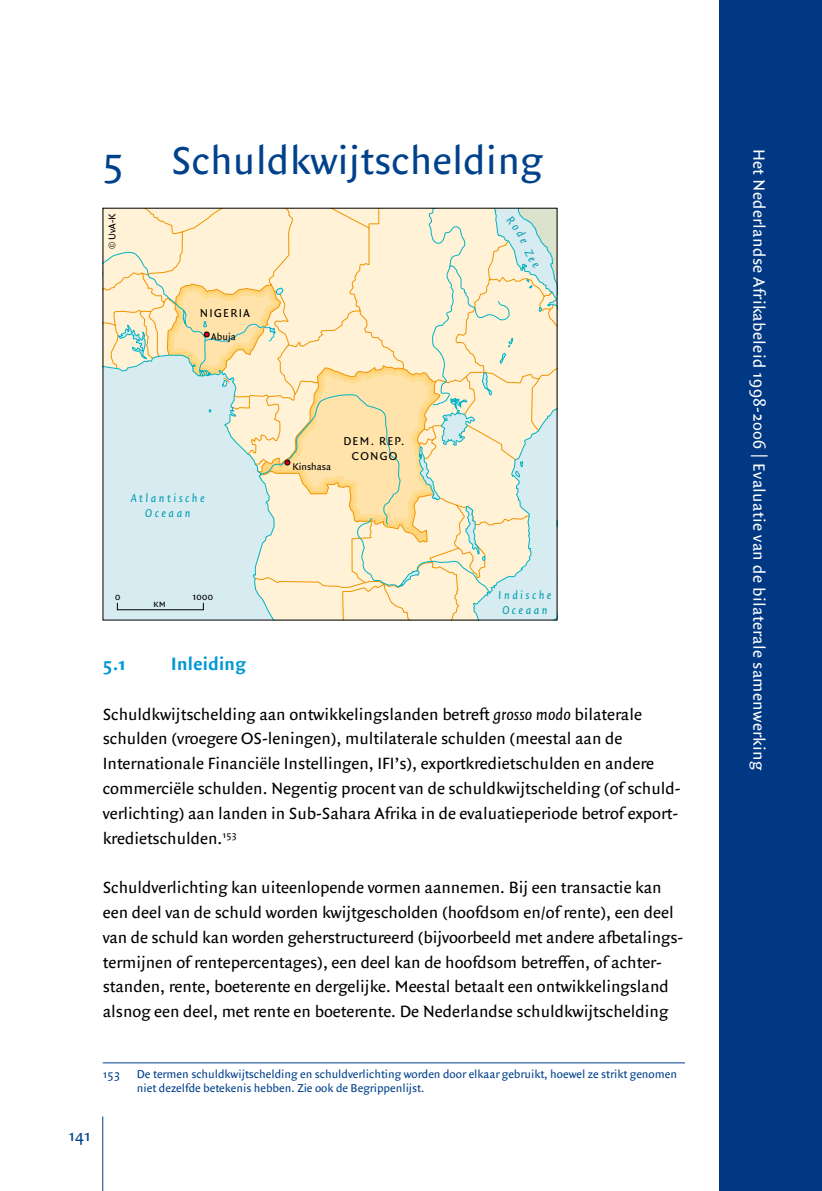
<style>
.page{position:relative;width:822px;height:1191px;background:#fff}
.page>*{position:absolute;margin:0;border:0;box-sizing:border-box;transform-origin:0 0}
.t1{font:42px "Quadraat Sans";letter-spacing:.005em;color:#00418c}
.t2{font:700 19.25px "Quadraat Sans";letter-spacing:.02em;color:#0097d5}
.t3{font:17.5px/24.8px "Quadraat Sans";color:#000}
.t4{font:17.5px "Quadraat Sans";letter-spacing:.02em;color:#fff}
.t5{font:17.5px "Quadraat Sans";color:#00418c}
.t6{font:12.25px/14.7px "Quadraat Sans";color:#00418c}
.t7{font:italic 12.25px/14.7px "Quadraat Sans";letter-spacing:.2em;color:#009ab1;text-align:center}
.t8{font:12.25px/14.7px "Quadraat Sans";letter-spacing:.1em;color:#000;text-align:center}
.t9{font:10.5px "Quadraat Sans";color:#000}
.t10{font:10.5px "Quadraat Sans Small Caps";letter-spacing:.02em;color:#000}
.s1{font-style:italic}
.s2{font-size:15.75px}
</style>
<div class="page">
<hr style="left:102px;top:1116px;width:1px;height:75px;background:#00418c">
<hr style="left:103px;top:1062px;width:582px;height:1px;background:#00418c">
<div style="left:719px;top:0;width:102px;height:1191px;background:#003883"></div>
<svg style="left:103px;top:208px;width:454px;height:412px;background:#ede9cf"></svg>
<h1 class="t1" style="left:103px;top:136px;width:441px">5 Schuldkwijtschelding</h1>
<p class="t9" style="left:106px;top:249px;width:38px;rotate:-90deg">© UvA-K</p>
<p class="t8" style="left:200px;top:306px;width:52px">NIGERIA</p>
<p class="t9" style="left:211px;top:330px;width:26px">Abuja</p>
<p class="t7" style="left:131px;top:491px;width:75px">Atlantische<br>Oceaan</p>
<p class="t9" style="left:292px;top:460px;width:40px">Kinshasa</p>
<p class="t8" style="left:343px;top:434px;width:63px">DEM. REP.<br>CONGO</p>
<p class="t10" style="left:115px;top:590px;width:7px">0</p>
<p class="t10" style="left:153px;top:597px;width:14px">km</p>
<p class="t10" style="left:192px;top:590px;width:23px">1000</p>
<p class="t7" style="left:498px;top:588px;width:55px">Indische<br>Oceaan</p>
<p class="t2" style="left:103px;top:653px;width:25px">5.1</p>
<p class="t2" style="left:171px;top:653px;width:76px">Inleiding</p>
<p class="t3" style="left:103px;top:701px;width:579px">Schuldkwijtschelding aan ontwikkelingslanden betreft <span class="s1">grosso modo</span> bilaterale schulden (vroegere OS-leningen), multilaterale schulden (meestal aan de Internationale Financiële Instellingen, IFI’s), exportkredietschulden en andere commerciële schulden. Negentig procent van de schuldkwijtschelding (of schuld&shy;verlichting) aan landen in Sub-Sahara Afrika in de evaluatieperiode betrof export&shy;kredietschulden.<sup>153</sup></p>
<p class="t3" style="left:103px;top:875px;width:580px">Schuldverlichting kan uiteenlopende vormen aannemen. Bij een transactie kan een deel van de schuld worden kwijtgescholden (hoofdsom en/of rente), een deel van de schuld kan worden geherstructureerd (bijvoorbeeld met andere afbetalings&shy;termijnen of rentepercentages), een deel kan de hoofdsom betreffen, of achter&shy;standen, rente, boeterente en dergelijke. Meestal betaalt een ontwikkelingsland alsnog een deel, met rente en boeterente. De Nederlandse schuldkwijtschelding</p>
<p class="t6" style="left:103px;top:1066px;width:19px">153</p>
<p class="t6" style="left:137px;top:1066px;width:541px">De termen schuldkwijtschelding en schuldverlichting worden door elkaar gebruikt, hoewel ze strikt genomen niet dezelfde betekenis hebben. Zie ook de Begrippenlijst.</p>
<p class="t5" style="left:68px;top:1125px;width:24px">141</p>
<p class="t4" style="left:769px;top:149px;width:623px;rotate:90deg">Het Nederlandse Afrikabeleid 1998-2006 <span class="s2">|</span> Evaluatie van de bilaterale samenwerking</p>
</div>
